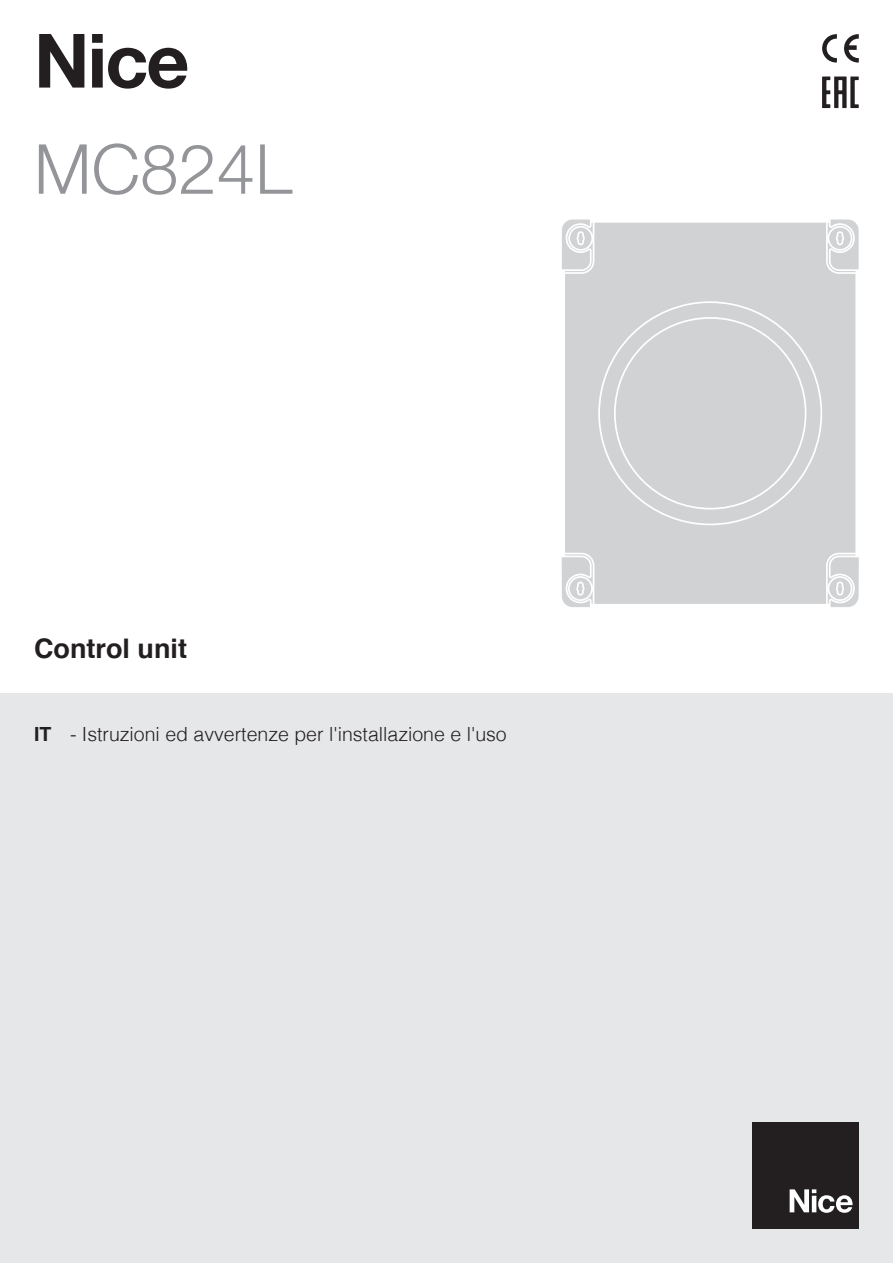
<style>
.page{position:relative;width:893px;height:1263px;background:#fff}
.page>*{position:absolute;margin:0;border:0;box-sizing:border-box;transform-origin:0 0}
.t1{font:700 75px "Helvetica Neue LT Pro";color:#231f20}
.t2{font:300 69px "Helvetica Neue LT Pro";color:#939598}
.t3{font:700 27px "Helvetica";color:#231f20}
.t4{font:300 19.5px "Helvetica";color:#231f20}
.s1{font-weight:700}
</style>
<div class="page">
<div style="left:0;top:693px;width:893px;height:570px;background:#e6e7e9"></div>
<div style="left:753px;top:1123px;width:106px;height:106px;background:#231f20"></div>
<svg style="left:790px;top:1189px;width:63px;height:24px"></svg>
<svg style="left:822px;top:34px;width:15px;height:29px"></svg>
<svg style="left:844px;top:34px;width:15px;height:29px"></svg>
<svg style="left:822px;top:76px;width:37px;height:32px"></svg>
<div style="left:565px;top:223px;width:290px;height:381px;background:#d1d2d4"></div>
<svg style="left:600px;top:303px;width:220px;height:220px;background:#d3d4d6"></svg>
<svg style="left:828px;top:554px;width:31px;height:53px"></svg>
<svg style="left:828px;top:219px;width:31px;height:53px"></svg>
<svg style="left:562px;top:219px;width:31px;height:53px"></svg>
<svg style="left:561px;top:554px;width:32px;height:53px"></svg>
<div style="left:616px;top:319px;width:189px;height:189px;background:#d1d2d4"></div>
<h1 class="t1" style="left:34px;top:14px;width:157px">Nice</h1>
<h2 class="t2" style="left:34px;top:127px;width:260px">MC824L</h2>
<h3 class="t3" style="left:34px;top:626px;width:154px">Control unit</h3>
<p class="t4" style="left:34px;top:718px;width:474px"><span class="s1">IT</span> - Istruzioni ed avvertenze per l'installazione e l'uso</p>
</div>
